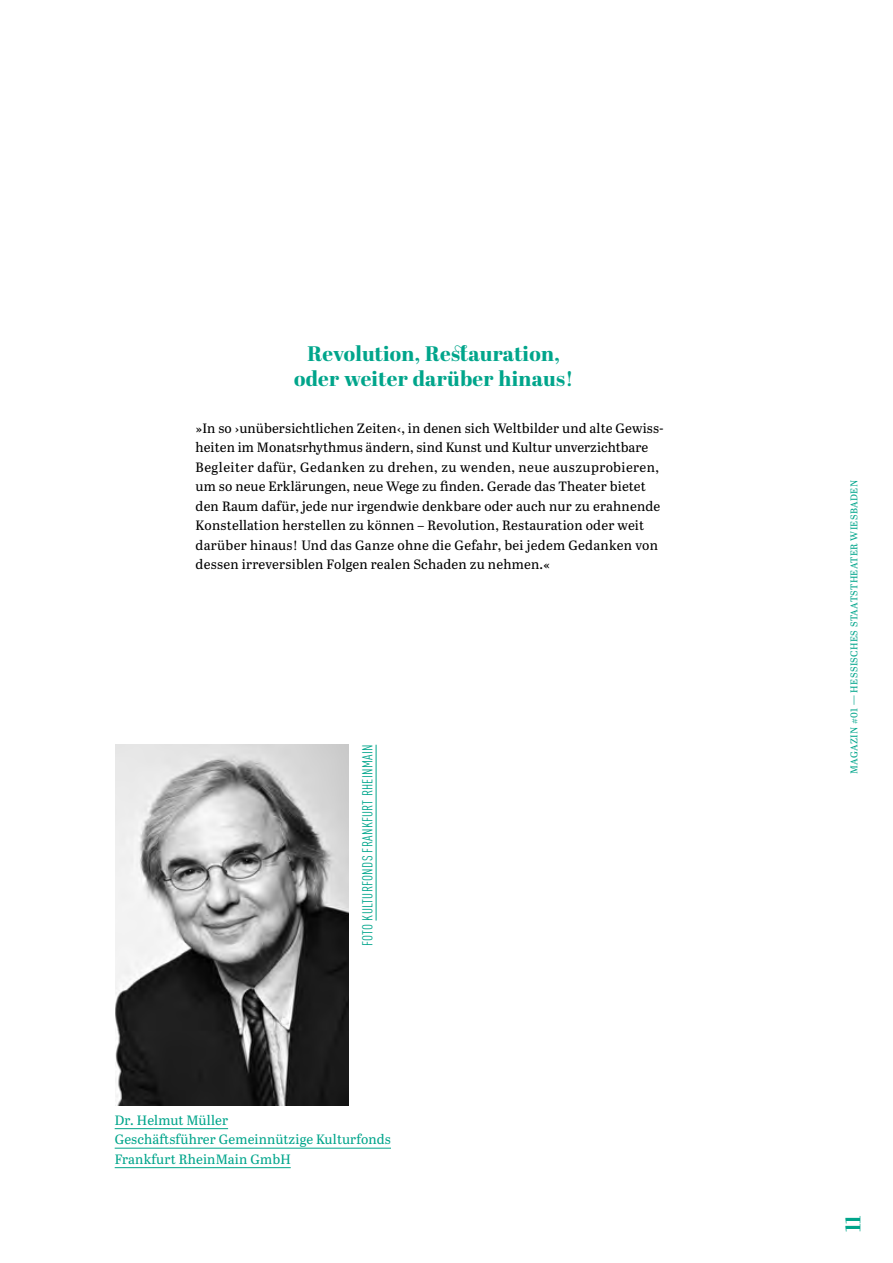
<style>
.page{position:relative;width:893px;height:1263px;background:#fff}
.page>*{position:absolute;margin:0;border:0;box-sizing:border-box;transform-origin:0 0}
.t1{font:800 21px/25.5px "Abril Display";letter-spacing:.015em;color:#00a58b;text-align:center}
.t2{font:700 21px "Abril Display";color:#00a58b}
.t3{font:condensed 14.25px "DIN Pro";letter-spacing:.02em;color:#00a58b}
.t4{font:13.5px/19.5px "Abril Text";letter-spacing:.01em;color:#000}
.t5{font:13.5px/19.5px "Abril Text";letter-spacing:.01em;color:#00a58b}
.t6{font:9.75px "Abril Text";letter-spacing:.04em;color:#00a58b}
</style>
<div class="page">
<hr style="left:115px;top:1128px;width:113px;height:1px;background:#00a58b">
<hr style="left:115px;top:1148px;width:276px;height:1px;background:#00a58b">
<hr style="left:115px;top:1167px;width:176px;height:1px;background:#00a58b">
<img style="left:116px;top:745px;width:233px;height:360px">
<hr style="left:376px;top:745px;width:1px;height:175px;background:#00a58b">
<h1 class="t1" style="left:294px;top:342px;width:281px">Revolution, Restauration, oder weiter darüber hinaus!</h1>
<p class="t4" style="left:196px;top:417px;width:470px">»In so ›unübersichtlichen Zeiten‹, in denen sich Weltbilder und alte Gewiss&shy;heiten im Monatsrhythmus ändern, sind Kunst und Kultur unverzichtbare Begleiter dafür, Gedanken zu drehen, zu wenden, neue auszuprobieren, um so neue Erklärungen, neue Wege zu finden. Gerade das Theater bietet den Raum dafür, jede nur irgendwie denkbare oder auch nur zu erahnende Konstellation herstellen zu können – Revolution, Restauration oder weit darüber hinaus! Und das Ganze ohne die Gefahr, bei jedem Gedanken von dessen irreversiblen Folgen realen Schaden zu nehmen.«</p>
<p class="t3" style="left:357px;top:946px;width:203px;rotate:-90deg">FOTO KULTURFONDS FRANKFURT RHEINMAIN</p>
<p class="t5" style="left:115px;top:1110px;width:278px">Dr. Helmut Müller<br>Geschäftsführer Gemeinnützige Kulturfonds<br>Frankfurt RheinMain GmbH</p>
<p class="t6" style="left:847px;top:774px;width:295px;rotate:-90deg">MAGAZIN #01 — HESSISCHES STAATSTHEATER WIESBADEN</p>
<h1 class="t2" style="left:839px;top:1232px;width:19px;rotate:-90deg">11</h1>
</div>
